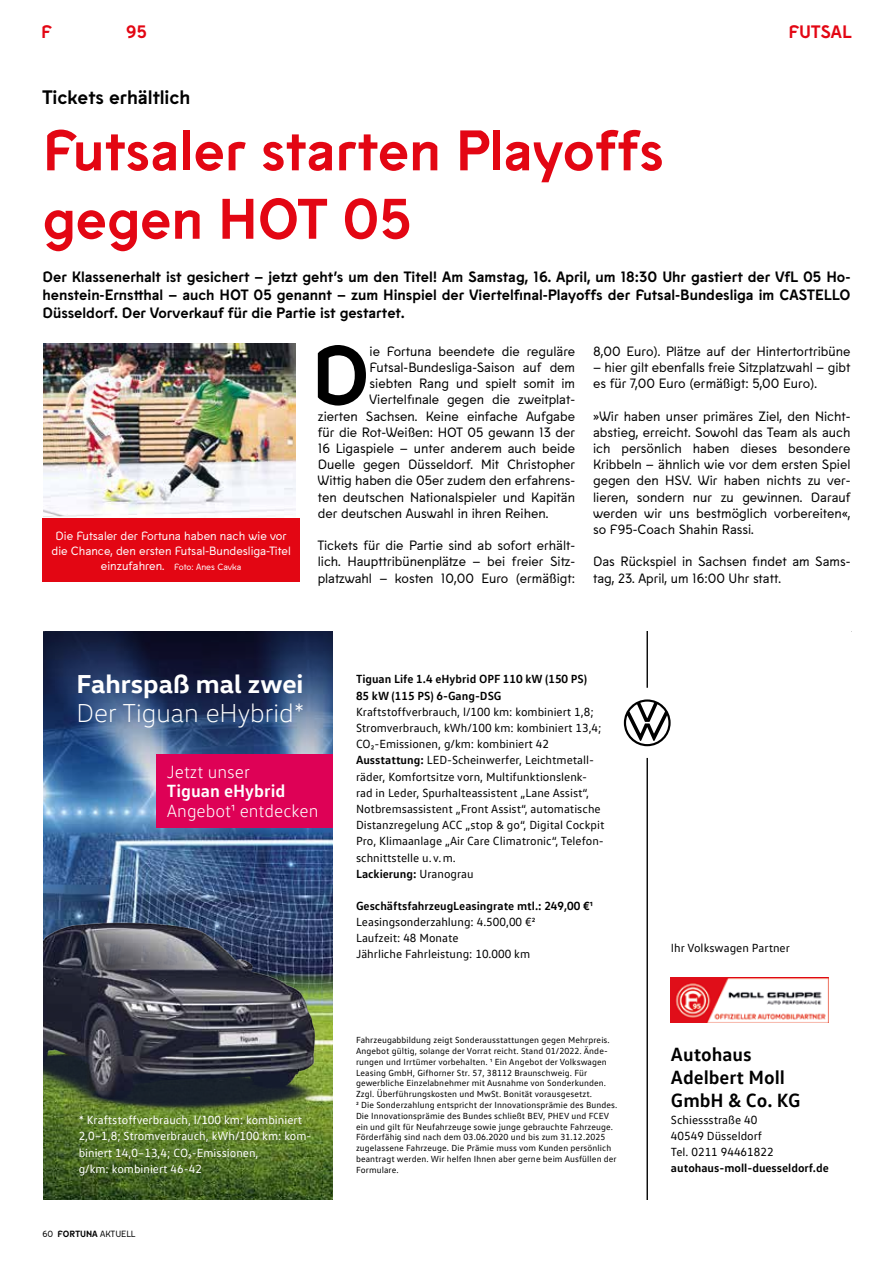
<style>
.page{position:relative;width:893px;height:1263px;background:#fff}
.page>*{position:absolute;margin:0;border:0;box-sizing:border-box;transform-origin:0 0}
.t1{font:700 82.95px "Fortuna Sans";color:#000}
.t2{font:700 57px/68.4px "Fortuna Sans";color:#e30613}
.t3{font:300 26.4px "VW Head";color:#fff}
.t4{font:700 26.4px "VW Head";color:#fff}
.t5{font:700 19.5px/23.4px "VW Text";color:#000}
.t6{font:700 19.5px "Fortuna Sans";color:#000}
.t7{font:300 18px "VW Text";color:#fff}
.t8{font:700 18px "VW Text";color:#fff}
.t9{font:700 18px "Fortuna Sans";color:#e30613}
.t10{font:700 15px/18px "Fortuna Sans";color:#000;text-align:justify}
.t11{font:13.5px/16.2px "Fortuna Sans";color:#000;text-align:justify}
.t12{font:12px/16.2px "VW Text";color:#000}
.t13{font:12px/16.2px "VW Text";color:#fff}
.t14{font:700 12px/16.2px "VW Text";color:#000}
.t15{font:12px/15px "Fortuna Sans";color:#fff;text-align:center}
.t16{font:9px/10.8px "VW Text";letter-spacing:.01em;color:#000}
.t17{font:9px "Fortuna Sans";color:#fff}
.t18{font:9px "Fortuna Sans";color:#000}
.s1{font-size:12px}
.s2{font-weight:700}
</style>
<div class="page">
<img style="left:44px;top:343px;width:251px;height:176px">
<div style="left:43px;top:519px;width:257px;height:63px;background:#e30613"></div>
<img style="left:671px;top:977px;width:157px;height:46px">
<img style="left:44px;top:839px;width:289px;height:360px">
<img style="left:44px;top:867px;width:279px;height:262px">
<svg style="left:44px;top:631px;width:289px;height:208px;background:#344d77"></svg>
<hr style="left:647px;top:758px;width:1px;height:441px;background:#000">
<hr style="left:647px;top:631px;width:1px;height:57px;background:#000">
<svg style="left:624px;top:699px;width:47px;height:47px"></svg>
<div style="left:156px;top:755px;width:177px;height:73px;background:#de0156"></div>
<h3 class="t9" style="left:41px;top:17px;width:12px">F</h3>
<h3 class="t9" style="left:126px;top:17px;width:22px">95</h3>
<h3 class="t9" style="left:788px;top:17px;width:65px">FUTSAL</h3>
<h3 class="t6" style="left:43px;top:82px;width:149px">Tickets erhältlich</h3>
<h2 class="t2" style="left:43px;top:113px;width:623px">Futsaler starten Playoffs gegen HOT 05</h2>
<p class="t10" style="left:43px;top:267px;width:809px">Der Klassenerhalt ist gesichert – jetzt geht’s um den Titel! Am Samstag, 16. April, um 18:30 Uhr gastiert der VfL 05 Ho&shy;henstein-Ernstthal – auch HOT 05 genannt – zum Hinspiel der Viertelfinal-Playoffs der Futsal-Bundesliga im CASTELLO Düsseldorf. Der Vorverkauf für die Partie ist gestartet.</p>
<p class="t15" style="left:52px;top:528px;width:241px">Die Futsaler der Fortuna haben nach wie vor die Chance, den ersten Futsal-Bundesliga-Titel</p>
<p class="t17" style="left:101px;top:560px;width:142px"><span class="s1">einzufahren.</span> Foto: Anes Cavka</p>
<h1 class="t1" style="left:311px;top:310px;width:60px">D</h1>
<p class="t11" style="left:370px;top:342px;width:207px">ie Fortuna beendete die reguläre</p>
<p class="t11" style="left:370px;top:359px;width:207px">Futsal-Bundesliga-Saison auf dem</p>
<p class="t11" style="left:370px;top:375px;width:207px">siebten Rang und spielt somit im</p>
<p class="t11" style="left:370px;top:391px;width:207px">Viertelfinale gegen die zweitplat-</p>
<p class="t11" style="left:318px;top:407px;width:259px">zierten Sachsen. Keine einfache Aufgabe</p>
<p class="t11" style="left:318px;top:423px;width:259px">für die Rot-Weißen: HOT 05 gewann 13 der</p>
<p class="t11" style="left:318px;top:440px;width:259px">16 Ligaspiele – unter anderem auch beide</p>
<p class="t11" style="left:318px;top:456px;width:259px">Duelle gegen Düsseldorf. Mit Christopher</p>
<p class="t11" style="left:318px;top:472px;width:259px">Wittig haben die 05er zudem den erfahrens-</p>
<p class="t11" style="left:318px;top:488px;width:259px">ten deutschen Nationalspieler und Kapitän</p>
<p class="t11" style="left:318px;top:504px;width:232px">der deutschen Auswahl in ihren Reihen.</p>
<p class="t11" style="left:318px;top:537px;width:259px">Tickets für die Partie sind ab sofort erhält&shy;lich. Haupttribünenplätze – bei freier Sitz&shy;platzwahl – kosten 10,00 Euro (ermäßigt:</p>
<p class="t11" style="left:593px;top:342px;width:259px">8,00 Euro). Plätze auf der Hintertortribüne</p>
<p class="t11" style="left:593px;top:359px;width:259px">– hier gilt ebenfalls freie Sitzplatzwahl – gibt es für 7,00 Euro (ermäßigt: 5,00 Euro).</p>
<p class="t11" style="left:593px;top:407px;width:259px">»Wir haben unser primäres Ziel, den Nicht&shy;abstieg, erreicht. Sowohl das Team als auch ich persönlich haben dieses besondere Kribbeln – ähnlich wie vor dem ersten Spiel gegen den HSV. Wir haben nichts zu ver&shy;lieren, sondern nur zu gewinnen. Darauf werden wir uns bestmöglich vorbereiten«, so F95-Coach Shahin Rassi.</p>
<p class="t11" style="left:593px;top:553px;width:259px">Das Rückspiel in Sachsen findet am Sams&shy;tag, 23. April, um 16:00 Uhr statt.</p>
<h3 class="t4" style="left:77px;top:667px;width:228px">Fahrspaß mal zwei</h3>
<h3 class="t3" style="left:77px;top:698px;width:230px">Der Tiguan eHybrid*</h3>
<h3 class="t7" style="left:167px;top:761px;width:85px">Jetzt unser</h3>
<h3 class="t8" style="left:167px;top:779px;width:120px">Tiguan eHybrid</h3>
<h3 class="t7" style="left:167px;top:800px;width:153px">Angebot1 entdecken</h3>
<p class="t13" style="left:79px;top:1112px;width:234px">* Kraftstoffverbrauch, l/100 km: kombiniert 2,0–1,8; Stromverbrauch, kWh/100 km: kom&shy;biniert 14,0–13,4; CO₂-Emissionen,<br>g/km: kombiniert 46-42</p>
<p class="t18" style="left:43px;top:1227px;width:94px">60 <span class="s2">FORTUNA</span> AKTUELL</p>
<p class="t14" style="left:356px;top:671px;width:233px">Tiguan Life 1.4 eHybrid OPF 110 kW (150 PS)<br>85 kW (115 PS) 6-Gang-DSG</p>
<p class="t12" style="left:356px;top:703px;width:250px">Kraftstoffverbrauch, l/100 km: kombiniert 1,8; Stromverbrauch, kWh/100 km: kombiniert 13,4; CO₂-Emissionen, g/km: kombiniert 42<br><span class="s2">Ausstattung:</span> LED-Scheinwerfer, Leichtmetall&shy;räder, Komfortsitze vorn, Multifunktionslenk&shy;rad in Leder, Spurhalteassistent „Lane Assist“, Notbremsassistent „Front Assist“, automatische Distanzregelung ACC „stop &amp; go“, Digital Cockpit Pro, Klimaanlage „Air Care Climatronic“, Telefon&shy;schnittstelle u.v.m.<br><span class="s2">Lackierung:</span> Uranograu</p>
<p class="t14" style="left:356px;top:897px;width:238px">GeschäftsfahrzeugLeasingrate mtl.: 249,00 €1</p>
<p class="t12" style="left:356px;top:913px;width:181px">Leasingsonderzahlung: 4.500,00 €2<br>Laufzeit: 48 Monate<br>Jährliche Fahrleistung: 10.000 km</p>
<p class="t16" style="left:356px;top:1034px;width:263px">Fahrzeugabbildung zeigt Sonderausstattungen gegen Mehrpreis.<br>Angebot gültig, solange der Vorrat reicht. Stand 01/2022. Ände&shy;rungen und Irrtümer vorbehalten. 1 Ein Angebot der Volkswagen Leasing GmbH, Gifhorner Str. 57, 38112 Braunschweig. Für gewerbliche Einzelabnehmer mit Ausnahme von Sonderkunden.<br>Zzgl. Überführungskosten und MwSt. Bonität vorausgesetzt.<br>2 Die Sonderzahlung entspricht der Innovationsprämie des Bundes.<br>Die Innovationsprämie des Bundes schließt BEV, PHEV und FCEV ein und gilt für Neufahrzeuge sowie junge gebrauchte Fahrzeuge.<br>Förderfähig sind nach dem 03.06.2020 und bis zum 31.12.2025 zugelassene Fahrzeuge. Die Prämie muss vom Kunden persönlich beantragt werden. Wir helfen Ihnen aber gerne beim Ausfüllen der Formulare.</p>
<p class="t12" style="left:671px;top:940px;width:120px">Ihr Volkswagen Partner</p>
<h3 class="t5" style="left:671px;top:1041px;width:131px">Autohaus<br>Adelbert Moll<br>GmbH &amp; Co. KG</h3>
<p class="t12" style="left:671px;top:1111px;width:104px">Schiessstraße 40<br>40549 Düsseldorf<br>Tel. 0211 94461822</p>
<p class="t14" style="left:671px;top:1159px;width:159px">autohaus-moll-duesseldorf.de</p>
</div>
